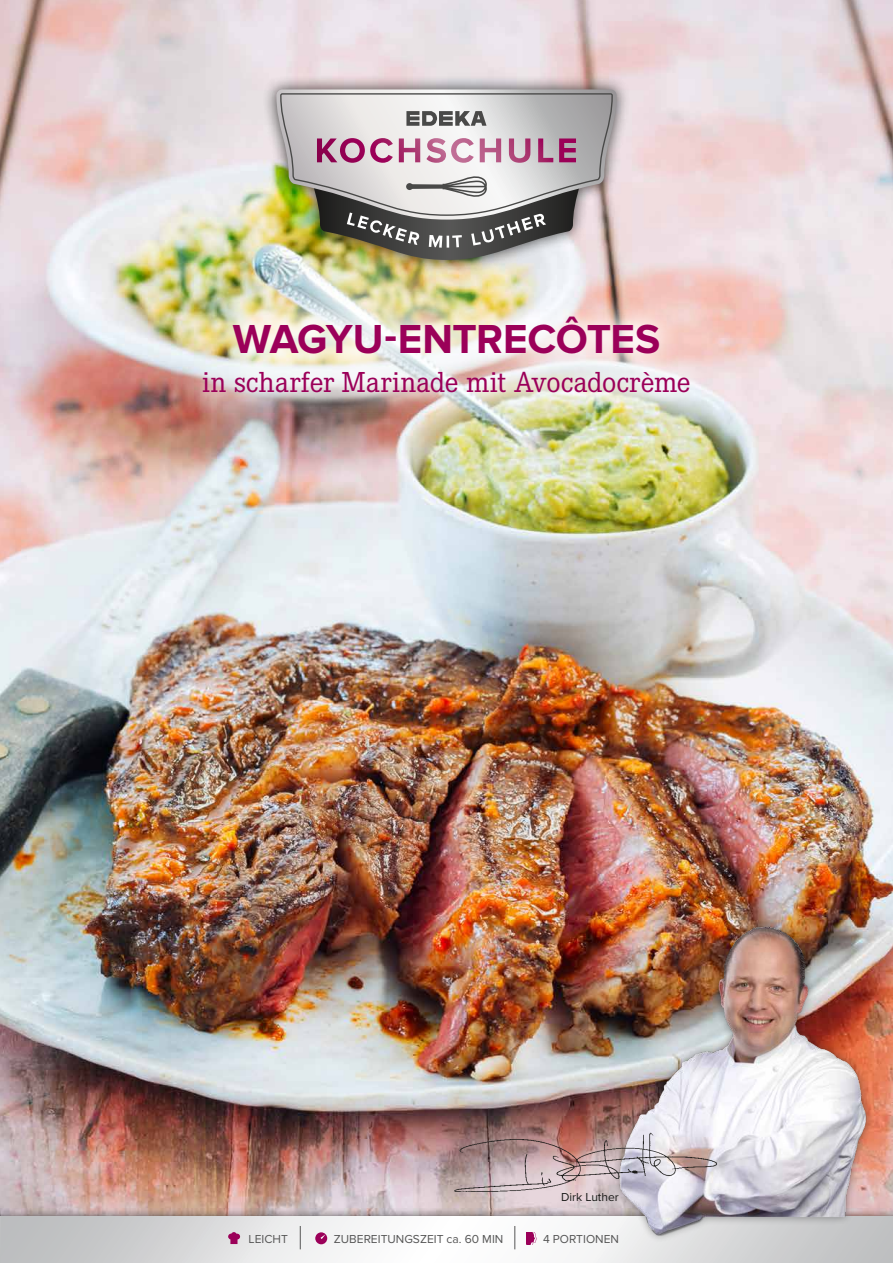
<style>
.page{position:relative;width:893px;height:1263px;background:#fff}
.page>*{position:absolute;margin:0;border:0;box-sizing:border-box;transform-origin:0 0}
.t1{font:700 42px "Proxima Nova";letter-spacing:-.015em;color:#9b0059}
.t2{font:30px "Corporate E";letter-spacing:-.005em;color:#9b0059}
.t3{font:12px "Proxima Nova";color:#565656}
.t4{font:12px "Proxima Nova";color:#1a1a18}
</style>
<div class="page">
<img style="left:0;top:0;width:893px;height:1208px">
<img style="left:188px;top:246px;width:395px;height:181px">
<svg style="left:502px;top:289px;width:239px;height:121px;background:#f1d0cb"></svg>
<img style="left:177px;top:290px;width:539px;height:130px">
<div style="left:0;top:1208px;width:893px;height:55px;background:#1a1a18;opacity:.7"></div>
<svg style="left:1px;top:1217px;width:892px;height:46px"></svg>
<div style="left:612px;top:918px;width:263px;height:325px;background:#1a1a18;opacity:.5"></div>
<img style="left:610px;top:906px;width:270px;height:330px">
<img style="left:451px;top:1128px;width:270px;height:69px">
<hr style="left:0;top:1208px;width:1px;height:55px;background:#1a1a18;opacity:.7">
<hr style="left:0;top:1217px;width:1px;height:46px;background:#bdbfc0">
<div style="left:263px;top:76px;width:367px;height:198px;background:#1a1a18;opacity:.8"></div>
<img style="left:276px;top:89px;width:341px;height:171px">
<svg style="left:527px;top:1232px;width:10px;height:12px"></svg>
<svg style="left:514px;top:1226px;width:1px;height:23px"></svg>
<svg style="left:300px;top:1226px;width:1px;height:23px"></svg>
<div style="left:315px;top:1232px;width:12px;height:12px;background:#9b0059;border-radius:50%"></div>
<svg style="left:320px;top:1234px;width:5px;height:5px"></svg>
<svg style="left:228px;top:1232px;width:12px;height:12px"></svg>
<h1 class="t1" style="left:233px;top:315px;width:429px">WAGYU-ENTRECÔTES</h1>
<h2 class="t2" style="left:202px;top:366px;width:490px">in scharfer Marinade mit Avocadocrème</h2>
<p class="t4" style="left:561px;top:1190px;width:59px">Dirk Luther</p>
<p class="t3" style="left:249px;top:1232px;width:41px">LEICHT</p>
<p class="t3" style="left:334px;top:1232px;width:171px">ZUBEREITUNGSZEIT ca. 60 MIN</p>
<p class="t3" style="left:543px;top:1232px;width:77px">4 PORTIONEN</p>
</div>
